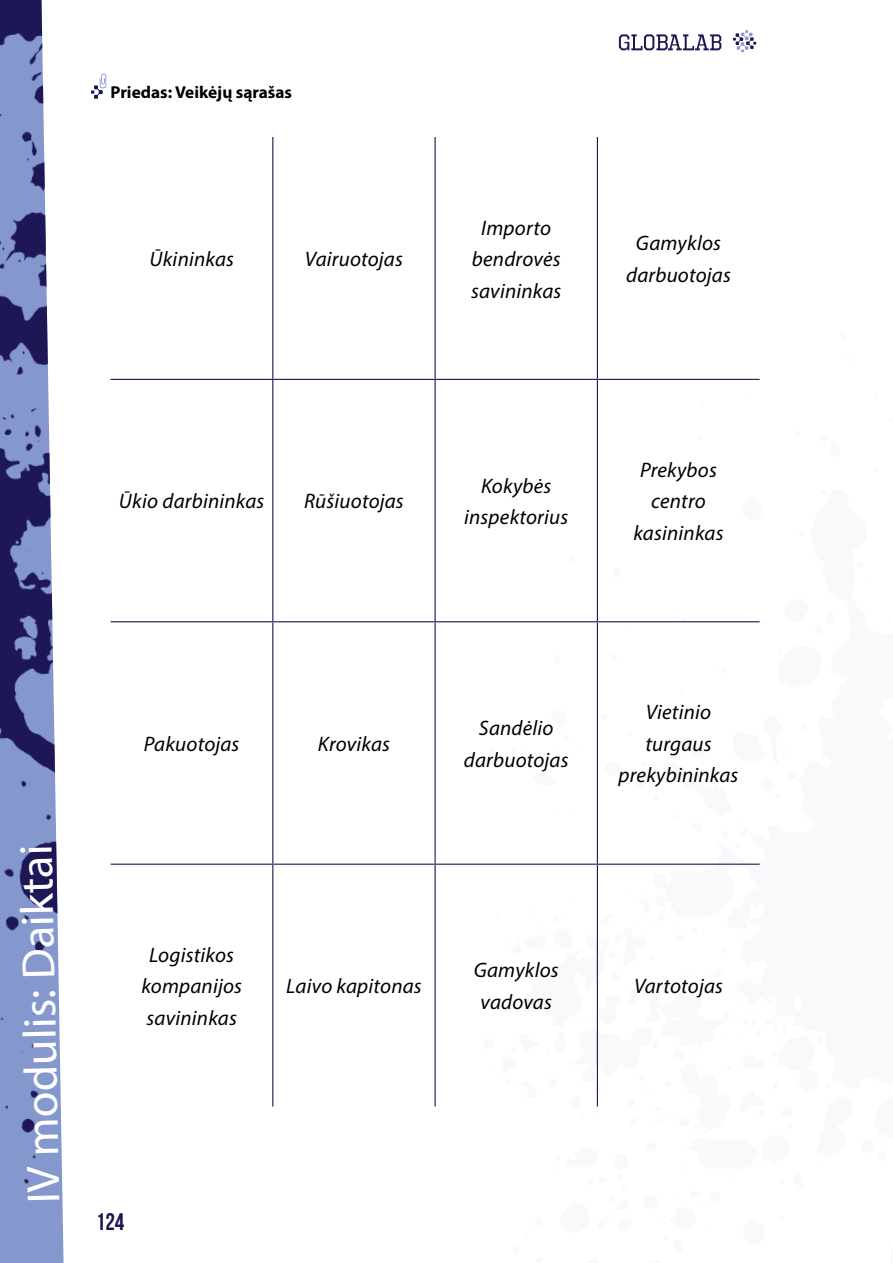
<style>
.page{position:relative;width:893px;height:1263px;background:#fff}
.page>*{position:absolute;margin:0;border:0;box-sizing:border-box;transform-origin:0 0}
.t1{font:46.65px "Myriad Pro";color:#fff}
.t2{font:24px "Bebas Neue";color:#1d1655}
.t3{font:italic 21px/31.5px "Myriad Pro";letter-spacing:.01em;color:#000;text-align:center}
.t4{font:700 17.25px "Myriad Pro";color:#000}
</style>
<div class="page">
<svg style="left:619px;top:34px;width:102px;height:16px"></svg>
<svg style="left:733px;top:30px;width:23px;height:22px"></svg>
<svg style="left:338px;top:228px;width:422px;height:879px"></svg>
<svg style="left:0;top:0;width:64px;height:1263px;fill:#8498ce"></svg>
<hr style="left:272px;top:137px;width:1px;height:242px;background:#1d1655">
<hr style="left:435px;top:137px;width:1px;height:242px;background:#1d1655">
<hr style="left:597px;top:137px;width:1px;height:242px;background:#1d1655">
<hr style="left:111px;top:379px;width:162px;height:1px;background:#1d1655">
<hr style="left:273px;top:379px;width:162px;height:1px;background:#1d1655">
<hr style="left:272px;top:380px;width:1px;height:241px;background:#1d1655">
<hr style="left:435px;top:379px;width:162px;height:1px;background:#1d1655">
<hr style="left:435px;top:380px;width:1px;height:241px;background:#1d1655">
<hr style="left:597px;top:379px;width:163px;height:1px;background:#1d1655">
<hr style="left:597px;top:380px;width:1px;height:241px;background:#1d1655">
<hr style="left:111px;top:621px;width:162px;height:1px;background:#1d1655">
<hr style="left:273px;top:621px;width:162px;height:1px;background:#1d1655">
<hr style="left:272px;top:622px;width:1px;height:242px;background:#1d1655">
<hr style="left:435px;top:621px;width:162px;height:1px;background:#1d1655">
<hr style="left:435px;top:622px;width:1px;height:242px;background:#1d1655">
<hr style="left:597px;top:621px;width:163px;height:1px;background:#1d1655">
<hr style="left:597px;top:622px;width:1px;height:242px;background:#1d1655">
<hr style="left:111px;top:864px;width:162px;height:1px;background:#1d1655">
<hr style="left:273px;top:864px;width:162px;height:1px;background:#1d1655">
<hr style="left:272px;top:865px;width:1px;height:241px;background:#1d1655">
<hr style="left:435px;top:864px;width:162px;height:1px;background:#1d1655">
<hr style="left:435px;top:865px;width:1px;height:241px;background:#1d1655">
<hr style="left:597px;top:864px;width:163px;height:1px;background:#1d1655">
<hr style="left:597px;top:865px;width:1px;height:241px;background:#1d1655">
<svg style="left:91px;top:74px;width:15px;height:25px"></svg>
<p class="t4" style="left:111px;top:81px;width:183px">Priedas: Veikėjų sąrašas</p>
<p class="t3" style="left:149px;top:243px;width:86px">Ūkininkas</p>
<p class="t3" style="left:305px;top:243px;width:100px">Vairuotojas</p>
<p class="t3" style="left:471px;top:211px;width:92px">Importo bendrovės savininkas</p>
<p class="t3" style="left:626px;top:227px;width:106px">Gamyklos darbuotojas</p>
<p class="t3" style="left:119px;top:485px;width:147px">Ūkio darbininkas</p>
<p class="t3" style="left:304px;top:485px;width:101px">Rūšiuotojas</p>
<p class="t3" style="left:464px;top:470px;width:106px">Kokybės inspektorius</p>
<p class="t3" style="left:633px;top:454px;width:92px">Prekybos centro kasininkas</p>
<h1 class="t1" style="left:14px;top:1203px;width:360px;rotate:-91deg">IV modulis: Daiktai</h1>
<p class="t3" style="left:144px;top:728px;width:97px">Pakuotojas</p>
<p class="t3" style="left:318px;top:728px;width:74px">Krovikas</p>
<p class="t3" style="left:141px;top:938px;width:102px">Logistikos kompanijos savininkas</p>
<p class="t3" style="left:286px;top:970px;width:137px">Laivo kapitonas</p>
<p class="t2" style="left:96px;top:1208px;width:30px">124</p>
<p class="t3" style="left:464px;top:712px;width:106px">Sandėlio darbuotojas</p>
<p class="t3" style="left:474px;top:954px;width:87px">Gamyklos vadovas</p>
<p class="t3" style="left:619px;top:696px;width:121px">Vietinio turgaus prekybininkas</p>
<p class="t3" style="left:634px;top:970px;width:90px">Vartotojas</p>
</div>
